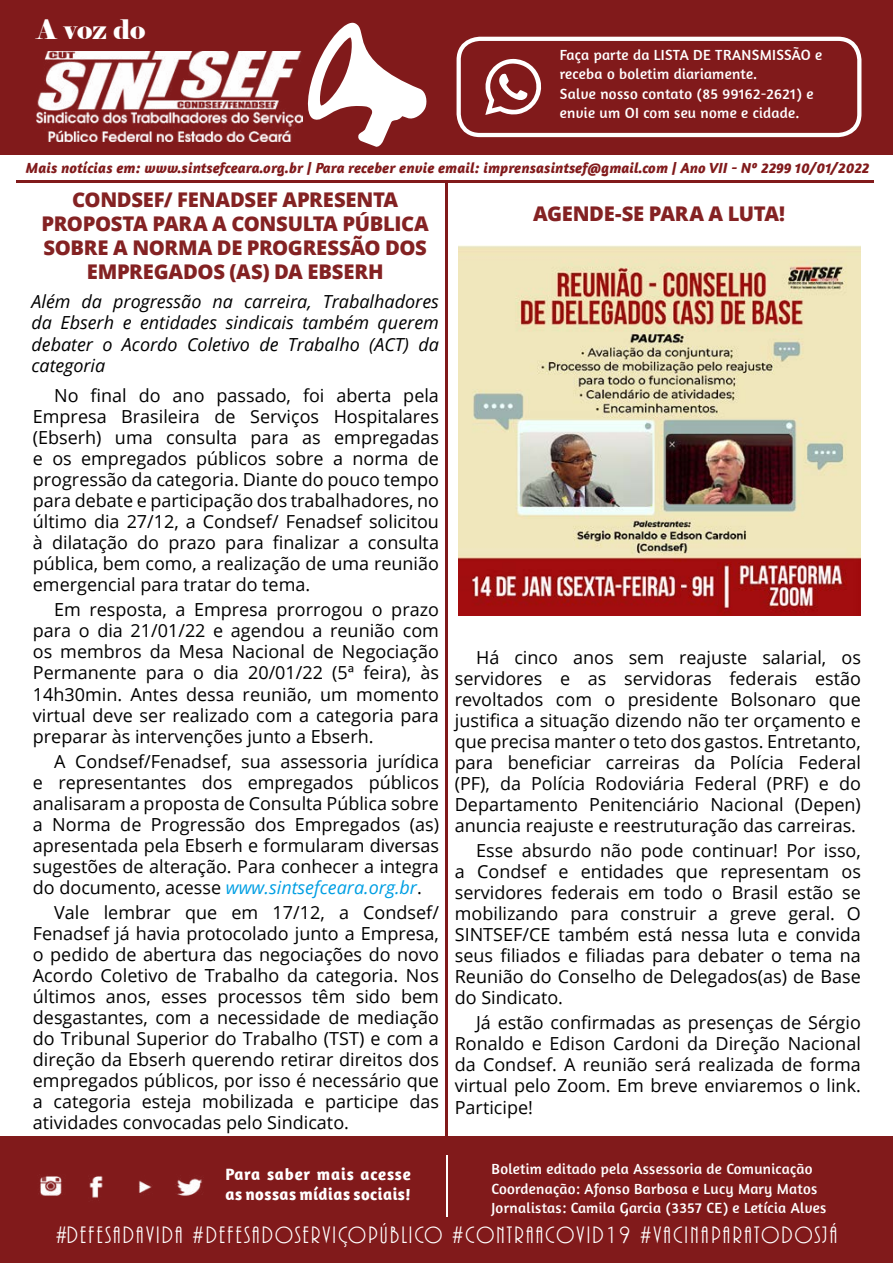
<style>
.page{position:relative;width:893px;height:1263px;background:#fff}
.page>*{position:absolute;margin:0;border:0;box-sizing:border-box;transform-origin:0 0}
.t1{font:26.85px "Elephant";color:#fff}
.t2{font:24.6px "ARBONNIE";letter-spacing:.09em;color:#fff}
.t3{font:800 20.25px/24px "Open Sans";letter-spacing:-.015em;color:#842223;text-align:center}
.t4{font:18px/21px "Open Sans";color:#000;text-align:justify}
.t5{font:italic 18px/21.6px "Open Sans";color:#000;text-align:justify}
.t6{font:700 16.8px/20.1px "Amaranth";letter-spacing:.03em;color:#fff}
.t7{font:15px/19.5px "Amaranth";letter-spacing:.02em;color:#fff}
.t8{font:italic 700 15px "Amaranth";letter-spacing:.01em;color:#811a1b}
.s1{font-style:italic;color:#009fe3}
</style>
<div class="page">
<div style="left:0;top:0;width:893px;height:154px;background:#811a1b"></div>
<svg style="left:307px;top:22px;width:120px;height:125px"></svg>
<div style="left:0;top:1136px;width:893px;height:127px;background:#811a1b"></div>
<img style="left:37px;top:51px;width:265px;height:90px">
<hr style="left:16px;top:180px;width:858px;height:2px;background:#811a1b">
<hr style="left:446px;top:1155px;width:2px;height:61px;background:#fff">
<img style="left:40px;top:1176px;width:162px;height:22px">
<div style="left:457px;top:37px;width:404px;height:100px;border:4px solid #fff;border-radius:21px"></div>
<svg style="left:485px;top:59px;width:57px;height:56px"></svg>
<hr style="left:445px;top:181px;width:2px;height:957px;background:#811a1b">
<img style="left:458px;top:245px;width:403px;height:370px">
<h1 class="t1" style="left:37px;top:12px;width:110px">A voz do</h1>
<p class="t7" style="left:560px;top:45px;width:264px">Faça parte da LISTA DE TRANSMISSÃO e receba o boletim diariamente.<br>Salve nosso contato (85 99162-2621) e envie um OI com seu nome e cidade.</p>
<p class="t8" style="left:26px;top:159px;width:846px">Mais notícias em: www.sintsefceara.org.br | Para receber envie email: imprensasintsef@gmail.com | Ano VII - Nº 2299 10/01/2022</p>
<p class="t3" style="left:42px;top:186px;width:389px">CONDSEF/ FENADSEF APRESENTA<br>PROPOSTA PARA A CONSULTA PÚBLICA<br>SOBRE A NORMA DE PROGRESSÃO DOS<br>EMPREGADOS (AS) DA EBSERH</p>
<p class="t5" style="left:31px;top:290px;width:409px">Além da progressão na carreira, Trabalhadores da Ebserh e entidades sindicais também querem debater o Acordo Coletivo de Trabalho (ACT) da categoria</p>
<p class="t4" style="left:33px;top:385px;width:408px;text-indent:21px">No final do ano passado, foi aberta pela Empresa Brasileira de Serviços Hospitalares (Ebserh) uma consulta para as empregadas e os empregados públicos sobre a norma de progressão da categoria. Diante do pouco tempo para debate e participação dos trabalhadores, no último dia 27/12, a Condsef/ Fenadsef solicitou à dilatação do prazo para finalizar a consulta pública, bem como, a realização de uma reunião emergencial para tratar do tema.</p>
<p class="t4" style="left:33px;top:599px;width:408px;text-indent:21px">Em resposta, a Empresa prorrogou o prazo para o dia 21/01/22 e agendou a reunião com os membros da Mesa Nacional de Negociação Permanente para o dia 20/01/22 (5ª feira), às 14h30min. Antes dessa reunião, um momento virtual deve ser realizado com a categoria para preparar às intervenções junto a Ebserh.</p>
<p class="t4" style="left:33px;top:750px;width:408px;text-indent:21px">A Condsef/Fenadsef, sua assessoria jurídica e representantes dos empregados públicos analisaram a proposta de Consulta Pública sobre a Norma de Progressão dos Empregados (as) apresentada pela Ebserh e formularam diversas sugestões de alteração. Para conhecer a integra do documento, acesse <span class="s1">www.sintsefceara.org.br</span>.</p>
<p class="t4" style="left:33px;top:901px;width:408px;text-indent:21px">Vale lembrar que em 17/12, a Condsef/ Fenadsef já havia protocolado junto a Empresa, o pedido de abertura das negociações do novo Acordo Coletivo de Trabalho da categoria. Nos últimos anos, esses processos têm sido bem desgastantes, com a necessidade de mediação do Tribunal Superior do Trabalho (TST) e com a direção da Ebserh querendo retirar direitos dos empregados públicos, por isso é necessário que a categoria esteja mobilizada e participe das atividades convocadas pelo Sindicato.</p>
<p class="t6" style="left:225px;top:1163px;width:187px">Para saber mais acesse as nossas mídias sociais!</p>
<p class="t3" style="left:533px;top:201px;width:253px">AGENDE-SE PARA A LUTA!</p>
<p class="t4" style="left:455px;top:646px;width:408px;text-indent:21px">Há cinco anos sem reajuste salarial, os servidores e as servidoras federais estão revoltados com o presidente Bolsonaro que justifica a situação dizendo não ter orçamento e que precisa manter o teto dos gastos. Entretanto, para beneficiar carreiras da Polícia Federal (PF), da Polícia Rodoviária Federal (PRF) e do Departamento Penitenciário Nacional (Depen) anuncia reajuste e reestruturação das carreiras.</p>
<p class="t4" style="left:455px;top:840px;width:408px;text-indent:21px">Esse absurdo não pode continuar! Por isso, a Condsef e entidades que representam os servidores federais em todo o Brasil estão se mobilizando para construir a greve geral. O SINTSEF/CE também está nessa luta e convida seus filiados e filiadas para debater o tema na Reunião do Conselho de Delegados(as) de Base do Sindicato.</p>
<p class="t4" style="left:455px;top:1012px;width:408px;text-indent:21px">Já estão confirmadas as presenças de Sérgio Ronaldo e Edison Cardoni da Direção Nacional da Condsef. A reunião será realizada de forma virtual pelo Zoom. Em breve enviaremos o link.<br>Participe!</p>
<p class="t7" style="left:492px;top:1159px;width:336px">Boletim editado pela Assessoria de Comunicação<br>Coordenação: Afonso Barbosa e Lucy Mary Matos<br>Jornalistas: Camila Garcia (3357 CE) e Letícia Alves</p>
<h2 class="t2" style="left:56px;top:1222px;width:783px">#DEFESADAVIDA #DEFESADOSERVIÇOPÚBLICO #CONTRAACOVID19 #VACINAPARATODOSJÁ</h2>
</div>
